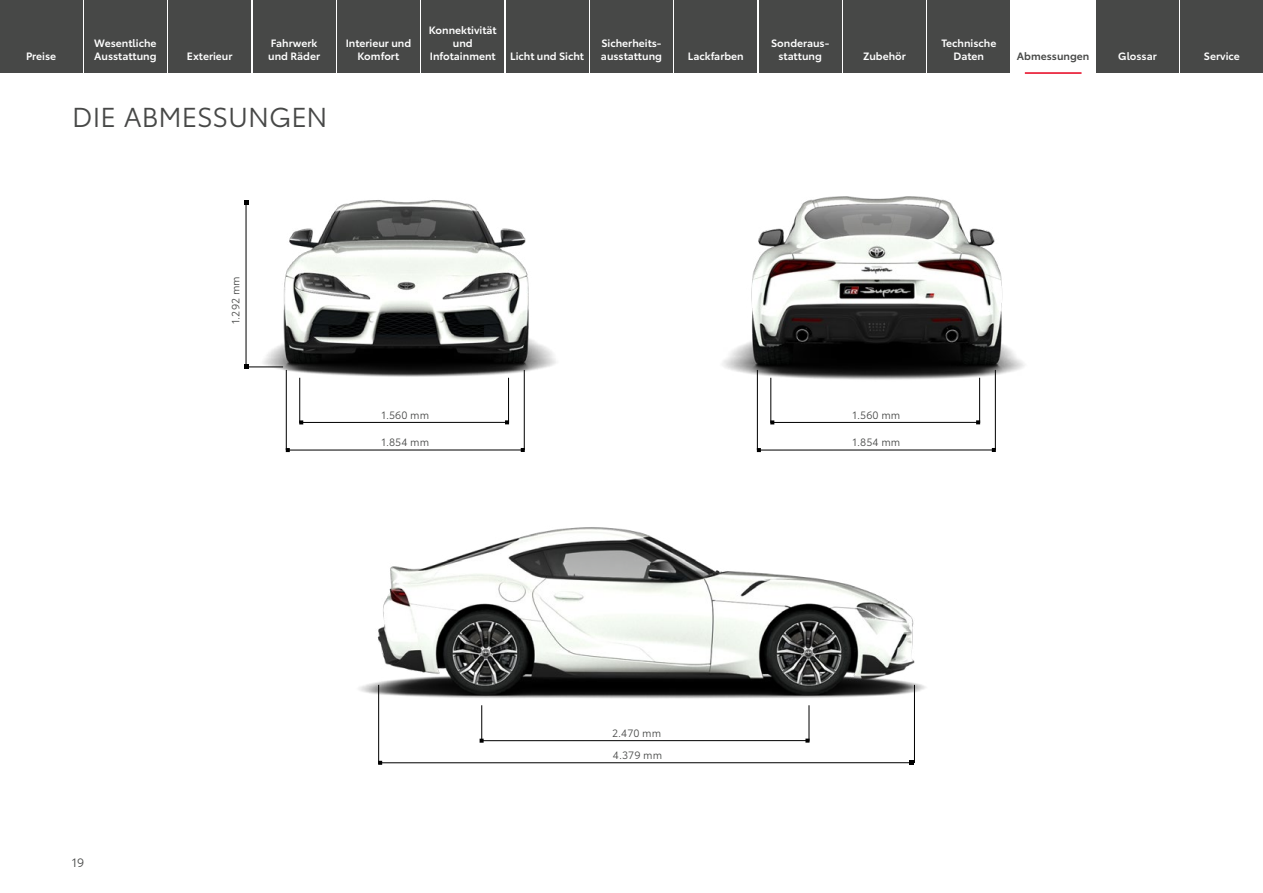
<style>
.page{position:relative;width:1263px;height:893px;background:#fff}
.page>*{position:absolute;margin:0;border:0;box-sizing:border-box;transform-origin:0 0}
._1_Headline{font:27px "Toyota Type";color:#474847}
.t1{font:12px "Toyota Type";color:#474847}
._1_Verlinkung{font:600 10.5px/12.6px "Toyota Type";color:#fff;text-align:center}
._1_Inhalt_mittig_PREIS{font:10.5px "Toyota Type";color:#474847}
._1_Verlinkung_aktuell{font:600 10.5px "Toyota Type";color:#474847}
</style>
<div class="page">
<img style="left:244px;top:200px;width:312px;height:212px">
<img style="left:722px;top:196px;width:303px;height:218px">
<hr style="left:301px;top:422px;width:206px;height:1px;background:#000">
<hr style="left:299px;top:378px;width:1px;height:45px;background:#000">
<hr style="left:508px;top:378px;width:1px;height:45px;background:#000">
<hr style="left:772px;top:422px;width:206px;height:1px;background:#000">
<hr style="left:770px;top:378px;width:1px;height:45px;background:#000">
<hr style="left:979px;top:378px;width:1px;height:45px;background:#000">
<hr style="left:288px;top:449px;width:235px;height:2px;background:#000">
<svg style="left:286px;top:448px;width:4px;height:4px"></svg>
<hr style="left:286px;top:370px;width:1px;height:80px;background:#000">
<hr style="left:524px;top:370px;width:1px;height:80px;background:#000">
<hr style="left:759px;top:449px;width:235px;height:2px;background:#000">
<hr style="left:757px;top:370px;width:1px;height:80px;background:#000">
<hr style="left:995px;top:370px;width:1px;height:80px;background:#000">
<img style="left:359px;top:527px;width:567px;height:193px">
<hr style="left:380px;top:762px;width:532px;height:1px;background:#000">
<svg style="left:910px;top:761px;width:4px;height:4px"></svg>
<hr style="left:378px;top:685px;width:1px;height:79px;background:#000">
<hr style="left:914px;top:685px;width:1px;height:78px;background:#000">
<hr style="left:482px;top:740px;width:325px;height:1px;background:#000">
<svg style="left:480px;top:739px;width:4px;height:4px"></svg>
<svg style="left:805px;top:739px;width:4px;height:4px"></svg>
<hr style="left:481px;top:705px;width:1px;height:37px;background:#000">
<hr style="left:808px;top:705px;width:1px;height:36px;background:#000">
<hr style="left:246px;top:202px;width:1px;height:165px;background:#000">
<svg style="left:244px;top:365px;width:4px;height:4px"></svg>
<svg style="left:244px;top:200px;width:4px;height:4px"></svg>
<hr style="left:246px;top:366px;width:37px;height:1px;background:#000">
<div style="left:0;top:0;width:82px;height:72px;background:#474847"></div>
<div style="left:84px;top:0;width:83px;height:72px;background:#474847"></div>
<div style="left:169px;top:0;width:82px;height:72px;background:#474847"></div>
<div style="left:253px;top:0;width:82px;height:72px;background:#474847"></div>
<div style="left:337px;top:0;width:83px;height:72px;background:#474847"></div>
<div style="left:422px;top:0;width:82px;height:72px;background:#474847"></div>
<div style="left:506px;top:0;width:82px;height:72px;background:#474847"></div>
<div style="left:590px;top:0;width:83px;height:72px;background:#474847"></div>
<div style="left:675px;top:0;width:82px;height:72px;background:#474847"></div>
<div style="left:759px;top:0;width:82px;height:72px;background:#474847"></div>
<div style="left:843px;top:0;width:83px;height:72px;background:#474847"></div>
<div style="left:928px;top:0;width:82px;height:72px;background:#474847"></div>
<div style="left:1096px;top:0;width:83px;height:72px;background:#474847"></div>
<div style="left:1181px;top:0;width:82px;height:72px;background:#474847"></div>
<hr style="left:1025px;top:72px;width:56px;height:2px;background:#e7001d">
<p class="_1_Verlinkung" style="left:26px;top:49px;width:32px">Preise</p>
<p class="_1_Verlinkung" style="left:94px;top:36px;width:64px;text-align:left">Wesentliche<br>Ausstattung</p>
<p class="_1_Verlinkung" style="left:187px;top:49px;width:47px">Exterieur</p>
<p class="_1_Verlinkung" style="left:268px;top:36px;width:53px;text-align:left">Fahrwerk und Räder</p>
<p class="_1_Verlinkung" style="left:346px;top:36px;width:67px">Interieur und<br>Komfort</p>
<p class="_1_Verlinkung" style="left:429px;top:23px;width:69px">Konnektivität und<br>Infotainment</p>
<p class="_1_Verlinkung" style="left:510px;top:49px;width:75px">Licht und Sicht</p>
<p class="_1_Verlinkung" style="left:601px;top:36px;width:63px;text-align:left">Sicherheits&shy;ausstattung</p>
<p class="_1_Headline" style="left:72px;top:97px;width:257px">DIE ABMESSUNGEN</p>
<p class="_1_Verlinkung" style="left:688px;top:49px;width:57px">Lackfarben</p>
<p class="_1_Verlinkung" style="left:771px;top:36px;width:60px">Sonderaus&shy;stattung</p>
<p class="_1_Verlinkung" style="left:863px;top:49px;width:44px">Zubehör</p>
<p class="_1_Verlinkung" style="left:941px;top:36px;width:56px">Technische<br>Daten</p>
<p class="_1_Verlinkung_aktuell" style="left:1017px;top:48px;width:74px">Abmessungen</p>
<p class="_1_Verlinkung" style="left:1118px;top:49px;width:40px">Glossar</p>
<p class="_1_Verlinkung" style="left:1204px;top:49px;width:37px">Service</p>
<p class="_1_Inhalt_mittig_PREIS" style="left:228px;top:324px;width:49px;rotate:-90deg">1.292 mm</p>
<p class="_1_Inhalt_mittig_PREIS" style="left:381px;top:407px;width:49px">1.560 mm</p>
<p class="_1_Inhalt_mittig_PREIS" style="left:852px;top:407px;width:49px">1.560 mm</p>
<p class="_1_Inhalt_mittig_PREIS" style="left:381px;top:435px;width:49px">1.854 mm</p>
<p class="_1_Inhalt_mittig_PREIS" style="left:852px;top:435px;width:49px">1.854 mm</p>
<p class="t1" style="left:72px;top:854px;width:14px">19</p>
<p class="_1_Inhalt_mittig_PREIS" style="left:612px;top:725px;width:51px">2.470 mm</p>
<p class="_1_Inhalt_mittig_PREIS" style="left:613px;top:748px;width:51px">4.379 mm</p>
</div>
